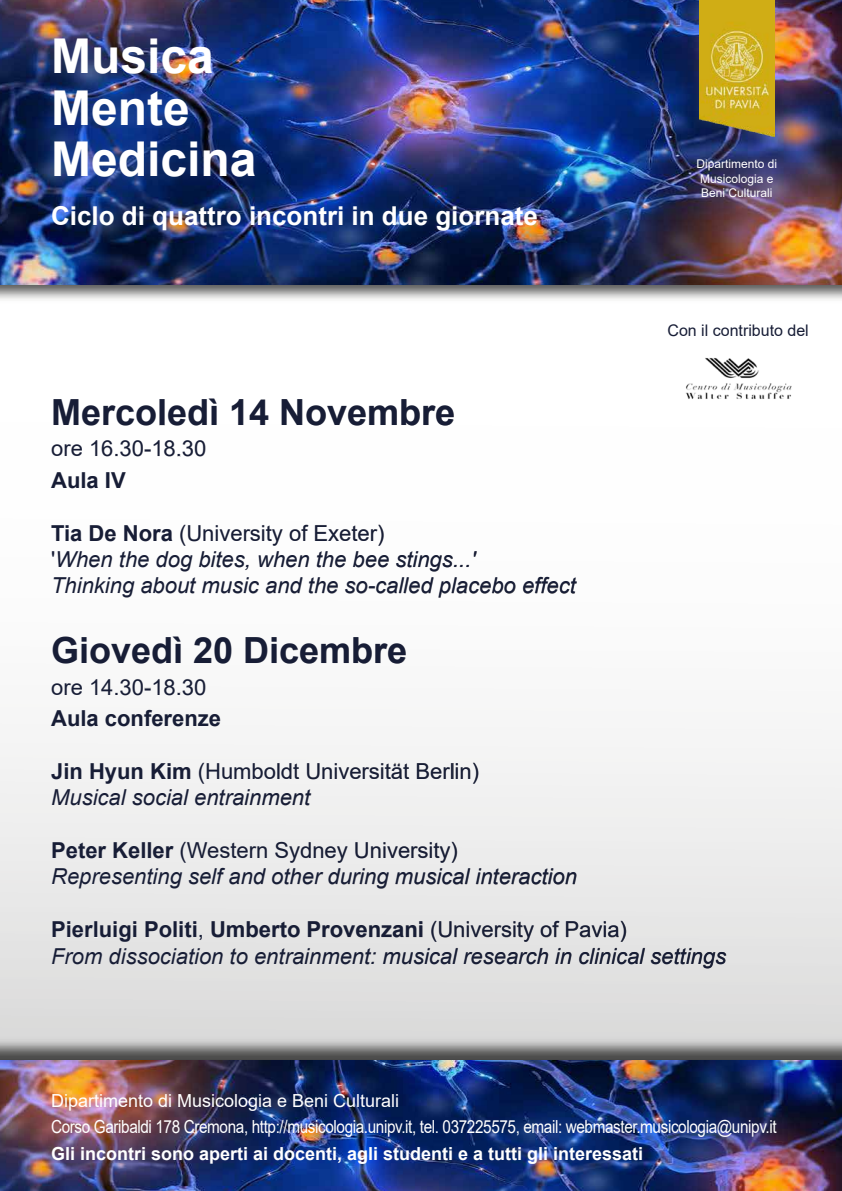
<style>
.page{position:relative;width:842px;height:1191px;background:#fff}
.page>*{position:absolute;margin:0;border:0;box-sizing:border-box;transform-origin:0 0}
.t1{font:700 48px/51.6px "Arial";color:#fff}
.t2{font:700 36px "Arial";color:#171d36}
.t3{font:700 26px "Arial";color:#fff}
.t4{font:italic 22px/26.4px "Arial";color:#171d36}
.t5{font:22px/26.4px "Arial";color:#171d36}
.t6{font:700 22px "Arial";color:#171d36}
.t7{font:18px/26.6px "Arial";letter-spacing:-.025em;color:#fff}
.t8{font:700 18px "Arial";color:#fff}
.t9{font:16px "Arial";color:#171d36}
.t10{font:12px/14.4px "Arial";color:#fff;text-align:center}
.s1{font-weight:700;font-style:normal}
.s2{font-style:normal}
.s3{font-weight:700}
.s4{font-style:italic}
</style>
<div class="page">
<div style="left:0;top:266px;width:842px;height:808px;background:linear-gradient(to bottom,#fff,#e0e0e0)"></div>
<img style="left:0;top:284px;width:842px;height:22px">
<img style="left:0;top:0;width:842px;height:284px">
<img style="left:0;top:1033px;width:842px;height:20px">
<img style="left:0;top:1053px;width:842px;height:8px">
<img style="left:0;top:1061px;width:842px;height:130px">
<svg style="left:54px;top:399px;width:102px;height:26px"></svg>
<div style="left:160px;top:399px;width:5px;height:26px;background:#e3e3e3"></div>
<svg style="left:168px;top:399px;width:49px;height:26px"></svg>
<svg style="left:232px;top:399px;width:11px;height:26px"></svg>
<svg style="left:250px;top:399px;width:18px;height:26px"></svg>
<svg style="left:282px;top:399px;width:172px;height:26px"></svg>
<svg style="left:52px;top:445px;width:30px;height:12px"></svg>
<svg style="left:91px;top:440px;width:114px;height:17px"></svg>
<svg style="left:51px;top:472px;width:28px;height:16px"></svg>
<hr style="left:82px;top:472px;width:3px;height:16px;background:#f6f6f6">
<svg style="left:87px;top:476px;width:11px;height:12px"></svg>
<hr style="left:106px;top:472px;width:4px;height:16px;background:#f0f0ef">
<svg style="left:111px;top:472px;width:15px;height:16px"></svg>
<svg style="left:52px;top:525px;width:30px;height:16px"></svg>
<svg style="left:90px;top:525px;width:26px;height:16px"></svg>
<svg style="left:124px;top:525px;width:48px;height:16px"></svg>
<svg style="left:180px;top:524px;width:103px;height:21px"></svg>
<svg style="left:290px;top:524px;width:18px;height:17px"></svg>
<svg style="left:315px;top:524px;width:69px;height:21px"></svg>
<svg style="left:52px;top:551px;width:60px;height:16px"></svg>
<svg style="left:120px;top:551px;width:29px;height:16px"></svg>
<svg style="left:157px;top:551px;width:35px;height:20px"></svg>
<svg style="left:199px;top:551px;width:50px;height:19px"></svg>
<svg style="left:259px;top:551px;width:50px;height:16px"></svg>
<svg style="left:317px;top:551px;width:29px;height:16px"></svg>
<svg style="left:353px;top:551px;width:36px;height:16px"></svg>
<svg style="left:396px;top:551px;width:81px;height:20px"></svg>
<svg style="left:54px;top:578px;width:80px;height:20px"></svg>
<svg style="left:141px;top:578px;width:55px;height:16px"></svg>
<svg style="left:202px;top:578px;width:57px;height:16px"></svg>
<svg style="left:266px;top:578px;width:37px;height:16px"></svg>
<svg style="left:309px;top:578px;width:29px;height:16px"></svg>
<svg style="left:345px;top:578px;width:170px;height:20px"></svg>
<svg style="left:523px;top:577px;width:54px;height:17px"></svg>
<svg style="left:53px;top:637px;width:128px;height:26px"></svg>
<svg style="left:194px;top:637px;width:37px;height:26px"></svg>
<svg style="left:246px;top:637px;width:160px;height:26px"></svg>
<svg style="left:52px;top:683px;width:30px;height:12px"></svg>
<svg style="left:91px;top:678px;width:114px;height:17px"></svg>
<svg style="left:51px;top:710px;width:28px;height:16px"></svg>
<hr style="left:82px;top:710px;width:3px;height:16px;background:#f6f6f6">
<svg style="left:87px;top:714px;width:11px;height:12px"></svg>
<svg style="left:106px;top:710px;width:114px;height:16px"></svg>
<svg style="left:51px;top:763px;width:30px;height:16px"></svg>
<svg style="left:91px;top:763px;width:52px;height:20px"></svg>
<svg style="left:152px;top:763px;width:38px;height:15px"></svg>
<svg style="left:199px;top:762px;width:100px;height:21px"></svg>
<svg style="left:307px;top:763px;width:102px;height:16px"></svg>
<svg style="left:417px;top:762px;width:61px;height:21px"></svg>
<svg style="left:52px;top:789px;width:75px;height:16px"></svg>
<svg style="left:133px;top:789px;width:56px;height:16px"></svg>
<svg style="left:195px;top:789px;width:116px;height:16px"></svg>
<svg style="left:53px;top:842px;width:53px;height:16px"></svg>
<svg style="left:114px;top:842px;width:26px;height:16px"></svg>
<hr style="left:142px;top:842px;width:3px;height:16px;background:#e8e8e7">
<hr style="left:148px;top:842px;width:3px;height:16px;background:#e6e6e6">
<svg style="left:153px;top:846px;width:21px;height:12px"></svg>
<svg style="left:181px;top:842px;width:86px;height:20px;background:#e5e5e5"></svg>
<svg style="left:275px;top:842px;width:73px;height:20px"></svg>
<svg style="left:356px;top:842px;width:101px;height:20px;background:#dadada"></svg>
<svg style="left:52px;top:868px;width:130px;height:21px;background:#eaeaea"></svg>
<svg style="left:189px;top:868px;width:77px;height:16px"></svg>
<svg style="left:272px;top:868px;width:51px;height:16px"></svg>
<svg style="left:329px;top:868px;width:60px;height:21px"></svg>
<svg style="left:395px;top:868px;width:75px;height:16px"></svg>
<svg style="left:476px;top:868px;width:100px;height:16px;background:#cbcbcb"></svg>
<svg style="left:53px;top:921px;width:40px;height:16px"></svg>
<hr style="left:94px;top:921px;width:3px;height:16px;background:#f3f3f3">
<svg style="left:100px;top:921px;width:36px;height:21px"></svg>
<svg style="left:146px;top:921px;width:25px;height:16px"></svg>
<hr style="left:174px;top:921px;width:3px;height:16px;background:#e0e0e0">
<svg style="left:180px;top:921px;width:22px;height:19px"></svg>
<svg style="left:212px;top:921px;width:88px;height:16px"></svg>
<svg style="left:308px;top:921px;width:114px;height:16px;background:#d0d0cf"></svg>
<svg style="left:431px;top:921px;width:103px;height:21px;background:#d0d0d0"></svg>
<svg style="left:541px;top:921px;width:18px;height:16px"></svg>
<svg style="left:566px;top:921px;width:60px;height:21px"></svg>
<svg style="left:52px;top:948px;width:50px;height:16px"></svg>
<svg style="left:110px;top:948px;width:113px;height:16px;background:#e2e2e2"></svg>
<svg style="left:231px;top:948px;width:17px;height:16px"></svg>
<svg style="left:255px;top:948px;width:121px;height:16px;background:#d7d7d7"></svg>
<svg style="left:383px;top:948px;width:75px;height:16px"></svg>
<svg style="left:464px;top:948px;width:84px;height:16px"></svg>
<svg style="left:556px;top:948px;width:15px;height:15px"></svg>
<svg style="left:579px;top:948px;width:66px;height:16px"></svg>
<svg style="left:651px;top:948px;width:75px;height:20px"></svg>
<img style="left:664px;top:346px;width:147px;height:63px">
<img style="left:676px;top:143px;width:122px;height:111px">
<img style="left:684px;top:0;width:105px;height:151px">
<img style="left:699px;top:0;width:75px;height:136px">
<img style="left:36px;top:17px;width:557px;height:255px">
<h1 class="t1" style="left:51px;top:31px;width:207px">Musica<br>Mente<br>Medicina</h1>
<p class="t3" style="left:51px;top:197px;width:488px">Ciclo di quattro incontri in due giornate</p>
<p class="t10" style="left:697px;top:157px;width:82px">Dipartimento di<br>Musicologia e<br>Beni Culturali</p>
<p class="t9" style="left:667px;top:319px;width:143px">Con il contributo del</p>
<h2 class="t2" style="left:51px;top:387px;width:406px">Mercoledì 14 Novembre</h2>
<p class="t5" style="left:51px;top:435px;width:157px">ore 16.30-18.30</p>
<p class="t6" style="left:51px;top:464px;width:76px">Aula IV</p>
<p class="t4" style="left:51px;top:520px;width:526px"><span class="s1">Tia De Nora</span> <span class="s2">(University of Exeter)<br>'</span>When the dog bites, when the bee stings...'<br>Thinking about music and the so-called placebo effect</p>
<h2 class="t2" style="left:51px;top:625px;width:358px">Giovedì 20 Dicembre</h2>
<p class="t5" style="left:51px;top:673px;width:157px">ore 14.30-18.30</p>
<p class="t6" style="left:51px;top:702px;width:171px">Aula conferenze</p>
<p class="t5" style="left:51px;top:757px;width:429px"><span class="s3">Jin Hyun Kim</span> (Humboldt Universität Berlin)<br><span class="s4">Musical social entrainment</span></p>
<p class="t4" style="left:51px;top:837px;width:527px"><span class="s1">Peter Keller</span> <span class="s2">(Western Sydney University)<br></span>Representing self and other during musical interaction</p>
<p class="t4" style="left:51px;top:916px;width:676px"><span class="s1">Pierluigi Politi</span><span class="s2">,</span> <span class="s1">Umberto Provenzani</span> <span class="s2">(University of Pavia)<br></span>From dissociation to entrainment: musical research in clinical settings</p>
<p class="t7" style="left:51px;top:1087px;width:727px">Dipartimento di Musicologia e Beni Culturali<br>Corso Garibaldi 178 Cremona, http://musicologia.unipv.it, tel. 037225575, email: webmaster.musicologia@unipv.it</p>
<p class="t8" style="left:51px;top:1141px;width:594px">Gli incontri sono aperti ai docenti, agli studenti e a tutti gli interessati</p>
</div>
